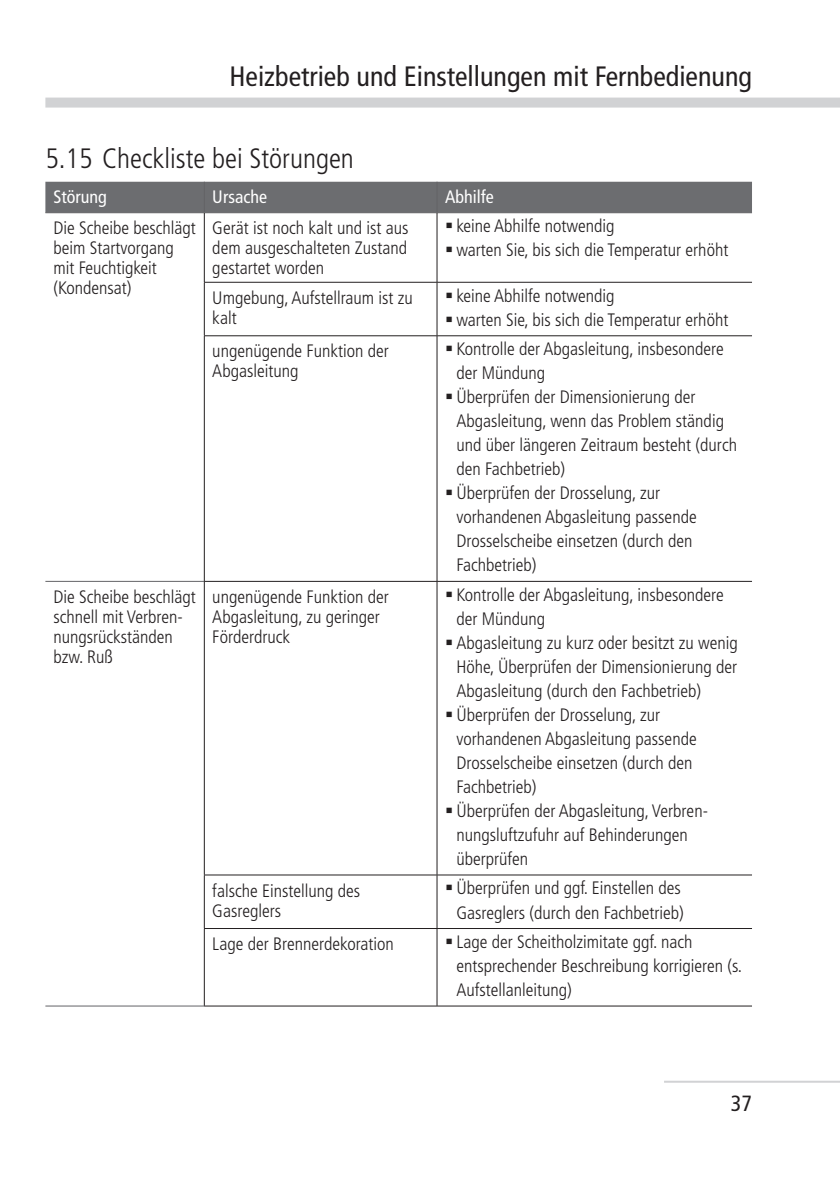
<style>
.page{position:relative;width:840px;height:1191px;background:#fff}
.page>*{position:absolute;margin:0;border:0;box-sizing:border-box;transform-origin:0 0}
.t1{font:condensed 28px "Frutiger LT";color:#231f20}
.t2{font:300 condensed 28px "Frutiger LT";color:#231f20}
.t3{font:condensed 22px "Frutiger LT";color:#231f20}
.t4{font:300 condensed 18px/24px "Frutiger LT";color:#231f20}
.t5{font:condensed 18px "Frutiger LT";color:#fff}
</style>
<div class="page">
<div style="left:45px;top:98px;width:794px;height:10px;background:#d1d2d4"></div>
<hr style="left:663px;top:1080px;width:176px;height:2px;background:#d1d2d4">
<div style="left:45px;top:182px;width:706px;height:30px;background:#6c6d70"></div>
<hr style="left:204px;top:182px;width:1px;height:30px;background:#636366">
<hr style="left:436px;top:182px;width:1px;height:30px;background:#636366">
<hr style="left:45px;top:212px;width:159px;height:1px;background:#636366">
<hr style="left:204px;top:212px;width:233px;height:1px;background:#636366">
<hr style="left:437px;top:212px;width:314px;height:1px;background:#636366">
<hr style="left:45px;top:581px;width:159px;height:1px;background:#636366">
<hr style="left:45px;top:1005px;width:159px;height:1px;background:#636366">
<hr style="left:204px;top:213px;width:1px;height:69px;background:#231f20">
<hr style="left:436px;top:213px;width:1px;height:69px;background:#231f20">
<hr style="left:204px;top:282px;width:233px;height:1px;background:#231f20">
<hr style="left:204px;top:282px;width:1px;height:53px;background:#231f20">
<hr style="left:437px;top:282px;width:314px;height:1px;background:#231f20">
<hr style="left:436px;top:282px;width:1px;height:53px;background:#231f20">
<hr style="left:204px;top:335px;width:233px;height:1px;background:#231f20">
<hr style="left:204px;top:336px;width:1px;height:245px;background:#231f20">
<hr style="left:437px;top:335px;width:314px;height:1px;background:#231f20">
<hr style="left:436px;top:336px;width:1px;height:245px;background:#231f20">
<hr style="left:204px;top:581px;width:233px;height:1px;background:#231f20">
<hr style="left:204px;top:581px;width:1px;height:293px;background:#231f20">
<hr style="left:437px;top:581px;width:314px;height:1px;background:#231f20">
<hr style="left:436px;top:581px;width:1px;height:293px;background:#231f20">
<hr style="left:204px;top:874px;width:233px;height:1px;background:#231f20">
<hr style="left:204px;top:875px;width:1px;height:53px;background:#231f20">
<hr style="left:437px;top:874px;width:314px;height:1px;background:#231f20">
<hr style="left:436px;top:875px;width:1px;height:53px;background:#231f20">
<hr style="left:204px;top:928px;width:233px;height:1px;background:#231f20">
<hr style="left:204px;top:928px;width:1px;height:77px;background:#231f20">
<hr style="left:437px;top:928px;width:314px;height:1px;background:#231f20">
<hr style="left:436px;top:928px;width:1px;height:77px;background:#231f20">
<hr style="left:204px;top:1005px;width:233px;height:1px;background:#231f20">
<hr style="left:437px;top:1005px;width:314px;height:1px;background:#231f20">
<h1 class="t1" style="left:229px;top:60px;width:523px">Heizbetrieb und Einstellungen mit Fernbedienung</h1>
<h1 class="t2" style="left:45px;top:142px;width:310px">5.15 Checkliste bei Störungen</h1>
<p class="t5" style="left:53px;top:186px;width:55px">Störung</p>
<p class="t5" style="left:212px;top:186px;width:56px">Ursache</p>
<p class="t5" style="left:445px;top:186px;width:50px">Abhilfe</p>
<p class="t4" style="left:53px;top:218px;width:144px;line-height:20px">Die Scheibe beschlägt beim Startvorgang mit Feuchtigkeit (Kondensat)</p>
<p class="t4" style="left:212px;top:218px;width:197px;line-height:20px;text-align:justify">Gerät ist noch kalt und ist aus dem ausgeschalteten Zustand gestartet worden</p>
<p class="t4" style="left:456px;top:214px;width:273px">keine Abhilfe notwendig<br>warten Sie, bis sich die Temperatur erhöht</p>
<p class="t4" style="left:212px;top:288px;width:202px;line-height:20px">Umgebung, Aufstellraum ist zu kalt</p>
<p class="t4" style="left:456px;top:284px;width:273px">keine Abhilfe notwendig<br>warten Sie, bis sich die Temperatur erhöht</p>
<p class="t4" style="left:212px;top:341px;width:178px;line-height:20px">ungenügende Funktion der<br>Abgasleitung</p>
<p class="t4" style="left:456px;top:337px;width:282px">Kontrolle der Abgasleitung, insbesondere der Mündung<br>Überprüfen der Dimensionierung der<br>Abgasleitung, wenn das Problem ständig und über längeren Zeitraum besteht (durch den Fachbetrieb)<br>Überprüfen der Drosselung, zur vorhandenen Abgasleitung passende<br>Drosselscheibe einsetzen (durch den<br>Fachbetrieb)</p>
<p class="t4" style="left:53px;top:587px;width:144px;line-height:20px">Die Scheibe beschlägt schnell mit Verbren&shy;nungsrückständen bzw. Ruß</p>
<p class="t4" style="left:212px;top:587px;width:178px;line-height:20px">ungenügende Funktion der<br>Abgasleitung, zu geringer<br>Förderdruck</p>
<p class="t4" style="left:456px;top:583px;width:283px">Kontrolle der Abgasleitung, insbesondere der Mündung<br>Abgasleitung zu kurz oder besitzt zu wenig<br>Höhe, Überprüfen der Dimensionierung der<br>Abgasleitung (durch den Fachbetrieb)<br>Überprüfen der Drosselung, zur vorhandenen Abgasleitung passende<br>Drosselscheibe einsetzen (durch den<br>Fachbetrieb)<br>Überprüfen der Abgasleitung, Verbren&shy;nungsluftzufuhr auf Behinderungen überprüfen</p>
<p class="t4" style="left:212px;top:880px;width:149px;line-height:20px">falsche Einstellung des<br>Gasreglers</p>
<p class="t4" style="left:456px;top:876px;width:229px">Überprüfen und ggf. Einstellen des<br>Gasreglers (durch den Fachbetrieb)</p>
<p class="t4" style="left:212px;top:932px;width:183px">Lage der Brennerdekoration</p>
<p class="t4" style="left:456px;top:930px;width:287px">Lage der Scheitholzimitate ggf. nach entsprechender Beschreibung korrigieren (s.<br>Aufstellanleitung)</p>
<p class="t3" style="left:730px;top:1090px;width:23px">37</p>
</div>
